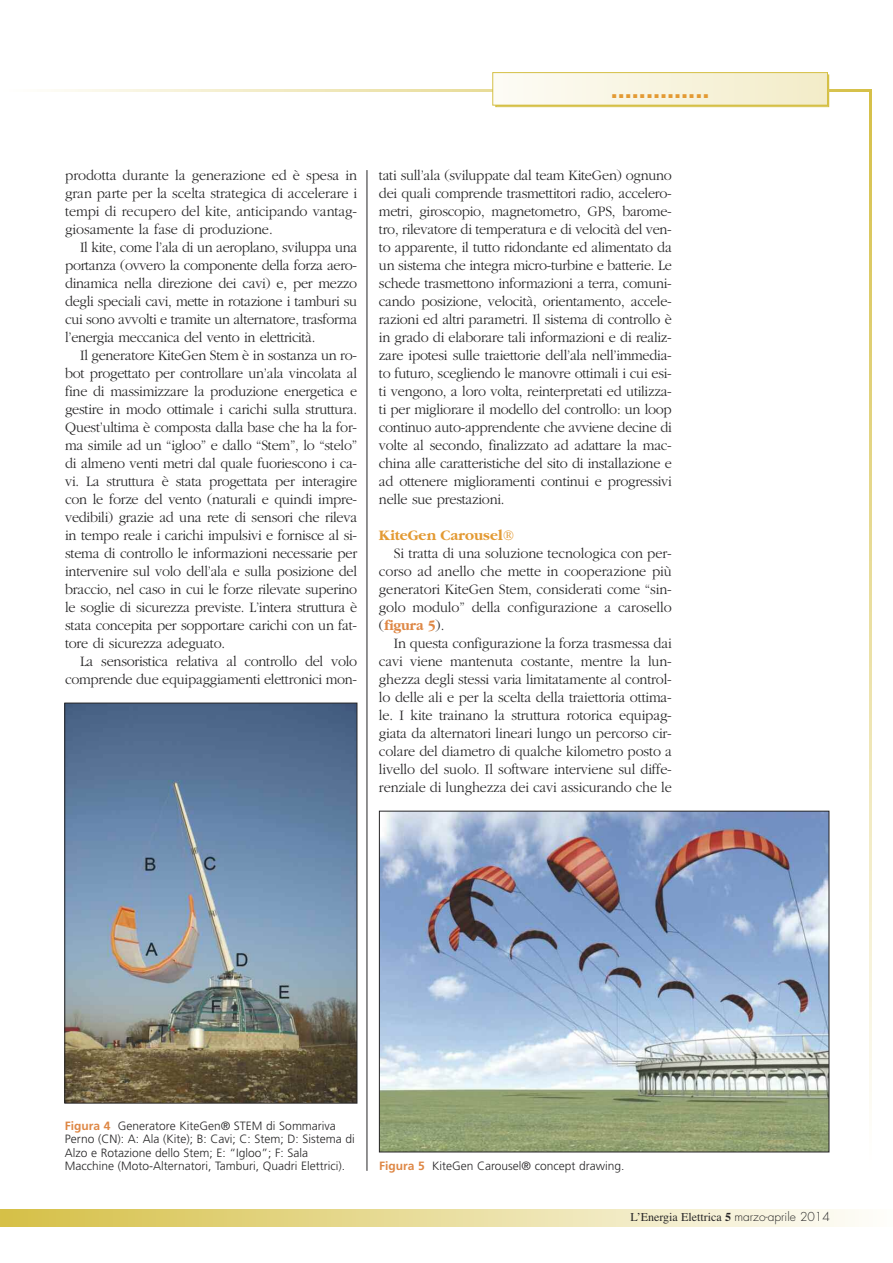
<style>
.page{position:relative;width:893px;height:1263px;background:#fff}
.page>*{position:absolute;margin:0;border:0;box-sizing:border-box;transform-origin:0 0}
.t1{font:700 condensed 24.3px "Helvetica Neue";color:#e39a33;scale:1.21 1}
.t2{font:300 15px/18px "Garamond";letter-spacing:-.015em;color:#272627;text-align:justify;scale:.95 1}
.t3{font:700 15px "Garamond";color:#e39a33}
.t4{font:300 12px/13.5px "Frutiger";color:#272627}
.t5{font:12px "Times";color:#272627}
.s1{font-weight:700;color:#de8745}
.s2{font-weight:700}
.s3{font-family:"Futura";font-weight:300}
</style>
<div class="page">
<hr style="left:367px;top:170px;width:1px;height:1001px;background:#272627">
<div style="left:0;top:1209px;width:893px;height:17px;background:linear-gradient(to right,#d5c047,#fefefb)"></div>
<div style="left:495px;top:75px;width:334px;height:32px;border:1px solid #d5c046"></div>
<svg style="left:869px;top:92px;width:2px;height:1017px"></svg>
<svg style="left:51px;top:89px;width:820px;height:3px"></svg>
<div style="left:493px;top:73px;width:334px;height:32px;background:linear-gradient(to right,#fdfcf6,#f3ecc8)"></div>
<div style="left:492px;top:72px;width:336px;height:34px;border:1px solid #d5c046"></div>
<hr style="left:0;top:1209px;width:3px;height:17px;background:#d6c047">
<img style="left:67px;top:705px;width:288px;height:396px">
<div style="left:65px;top:703px;width:292px;height:400px;border:1px solid #272627"></div>
<img style="left:381px;top:813px;width:446px;height:337px">
<div style="left:379px;top:811px;width:450px;height:341px;border:1px solid #272627"></div>
<h1 class="t1" style="left:611px;top:81px;width:83px">..............</h1>
<p class="t2" style="left:65px;top:166px;width:309px">prodotta durante la generazione ed è spesa in gran parte per la scelta strategica di accelerare i tempi di recupero del kite, anticipando vantag&shy;giosamente la fase di produzione.</p>
<p class="t2" style="left:65px;top:238px;width:309px;text-indent:15px">Il kite, come l’ala di un aeroplano, sviluppa una portanza (ovvero la componente della forza aero&shy;dinamica nella direzione dei cavi) e, per mezzo degli speciali cavi, mette in rotazione i tamburi su cui sono avvolti e tramite un alternatore, trasforma l’energia meccanica del vento in elettricità.</p>
<p class="t2" style="left:65px;top:346px;width:309px;text-indent:15px">Il generatore KiteGen Stem è in sostanza un ro&shy;bot progettato per controllare un’ala vincolata al fine di massimizzare la produzione energetica e gestire in modo ottimale i carichi sulla struttura.<br>Quest’ultima è composta dalla base che ha la for&shy;ma simile ad un “igloo” e dallo “Stem”, lo “stelo” di almeno venti metri dal quale fuoriescono i ca&shy;vi. La struttura è stata progettata per interagire con le forze del vento (naturali e quindi impre&shy;vedibili) grazie ad una rete di sensori che rileva in tempo reale i carichi impulsivi e fornisce al si&shy;stema di controllo le informazioni necessarie per intervenire sul volo dell’ala e sulla posizione del braccio, nel caso in cui le forze rilevate superino le soglie di sicurezza previste. L’intera struttura è stata concepita per sopportare carichi con un fat&shy;tore di sicurezza adeguato.</p>
<p class="t2" style="left:65px;top:652px;width:309px;text-align:right">La sensoristica relativa al controllo del volo comprende due equipaggiamenti elettronici mon-</p>
<p class="t2" style="left:379px;top:166px;width:310px">tati sull’ala (sviluppate dal team KiteGen) ognuno dei quali comprende trasmettitori radio, accelero&shy;metri, giroscopio, magnetometro, GPS, barome&shy;tro, rilevatore di temperatura e di velocità del ven&shy;to apparente, il tutto ridondante ed alimentato da un sistema che integra micro-turbine e batterie. Le schede trasmettono informazioni a terra, comuni&shy;cando posizione, velocità, orientamento, accele&shy;razioni ed altri parametri. Il sistema di controllo è in grado di elaborare tali informazioni e di realiz&shy;zare ipotesi sulle traiettorie dell’ala nell’immedia&shy;to futuro, scegliendo le manovre ottimali i cui esi&shy;ti vengono, a loro volta, reinterpretati ed utilizza&shy;ti per migliorare il modello del controllo: un loop continuo auto-apprendente che avviene decine di volte al secondo, finalizzato ad adattare la mac&shy;china alle caratteristiche del sito di installazione e ad ottenere miglioramenti continui e progressivi nelle sue prestazioni.</p>
<p class="t3" style="left:379px;top:526px;width:137px">KiteGen Carousel®</p>
<p class="t2" style="left:379px;top:544px;width:310px;text-indent:15px">Si tratta di una soluzione tecnologica con per&shy;corso ad anello che mette in cooperazione più generatori KiteGen Stem, considerati come “sin&shy;golo modulo” della configurazione a carosello (<span class="s1">figura 5</span>).</p>
<p class="t2" style="left:379px;top:634px;width:310px;text-indent:15px">In questa configurazione la forza trasmessa dai cavi viene mantenuta costante, mentre la lun&shy;ghezza degli stessi varia limitatamente al control&shy;lo delle ali e per la scelta della traiettoria ottima&shy;le. I kite trainano la struttura rotorica equipag&shy;giata da alternatori lineari lungo un percorso cir&shy;colare del diametro di qualche kilometro posto a livello del suolo. Il software interviene sul diffe&shy;renziale di lunghezza dei cavi assicurando che le</p>
<p class="t4" style="left:65px;top:1120px;width:291px"><span class="s1">Figura 4</span> Generatore KiteGen® STEM di Sommariva Perno (CN): A: Ala (Kite); B: Cavi; C: Stem; D: Sistema di Alzo e Rotazione dello Stem; E: “Igloo”; F: Sala Macchine (Moto-Alternatori, Tamburi, Quadri Elettrici).</p>
<p class="t4" style="left:379px;top:1160px;width:247px"><span class="s1">Figura 5</span> KiteGen Carousel® concept drawing.</p>
<p class="t5" style="left:631px;top:1210px;width:201px">L’Energia Elettrica <span class="s2">5</span> <span class="s3">marzo-aprile 2014</span></p>
</div>
